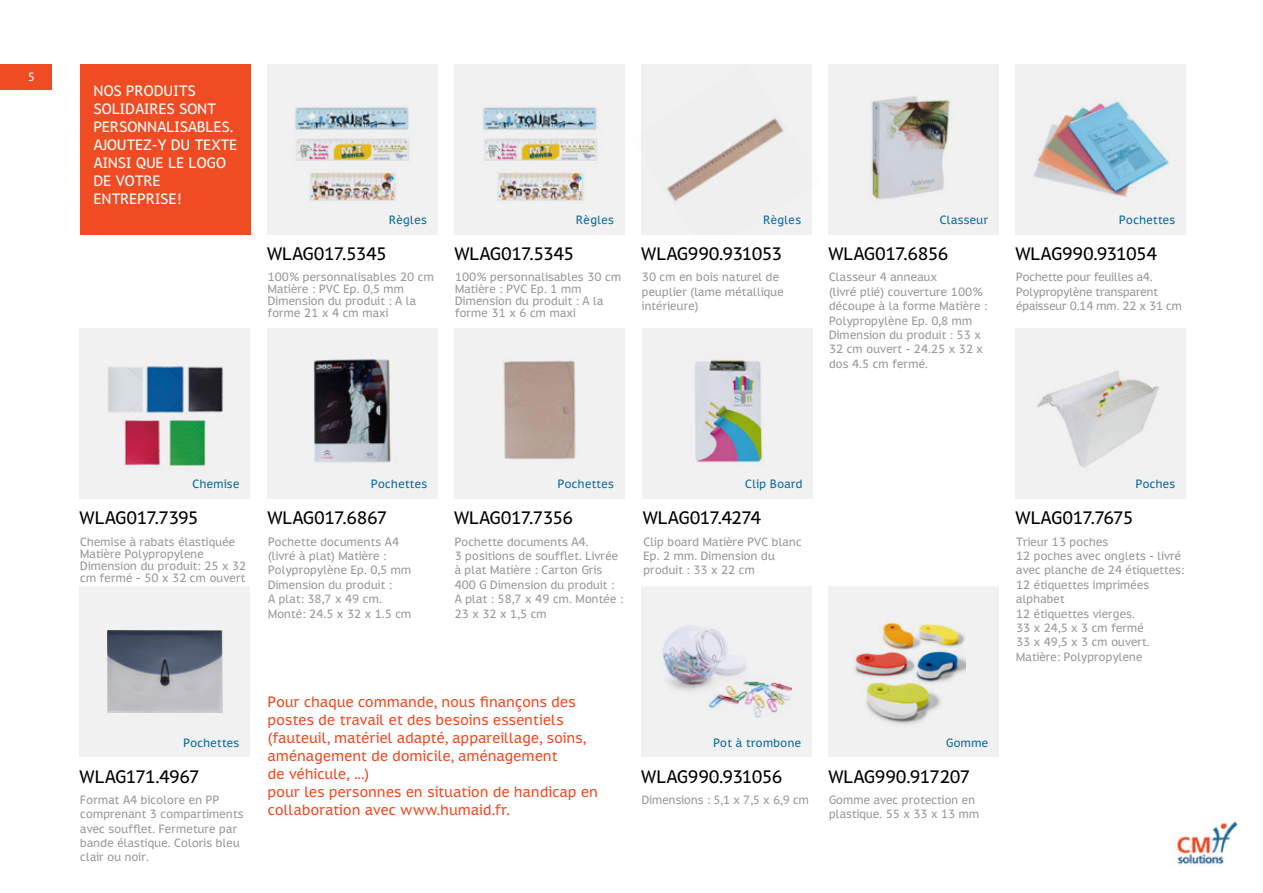
<style>
.page{position:relative;width:1263px;height:893px;background:#fff}
.page>*{position:absolute;margin:0;border:0;box-sizing:border-box;transform-origin:0 0}
.t1{font:18px "Meneghino";letter-spacing:-.015em;color:#000}
.t2{font:18px "Meneghino";letter-spacing:-.04em;color:#000}
.t3{font:15px/18px "Meneghino";letter-spacing:.005em;color:#ef4c24}
.t4{font:15px/18px "Meneghino";color:#fff}
.t5{font:12px/14.4px "Meneghino";color:#999}
.t6{font:12px "Meneghino";letter-spacing:.015em;color:#0e6b9a}
.t7{font:12px/14.4px "Meneghino";letter-spacing:-.02em;color:#999}
.t8{font:12px "Meneghino";color:#fff}
</style>
<div class="page">
<div style="left:643px;top:328px;width:170px;height:170px;background:#f1f1f2"></div>
<div style="left:268px;top:328px;width:170px;height:170px;background:#f1f1f2"></div>
<div style="left:454px;top:328px;width:170px;height:170px;background:#f1f1f2"></div>
<div style="left:80px;top:586px;width:170px;height:171px;background:#f1f1f2"></div>
<div style="left:1015px;top:328px;width:171px;height:170px;background:#f1f1f2"></div>
<div style="left:641px;top:586px;width:170px;height:171px;background:#f1f1f2"></div>
<div style="left:828px;top:586px;width:170px;height:171px;background:#f1f1f2"></div>
<div style="left:828px;top:64px;width:170px;height:170px;background:#f1f1f2"></div>
<div style="left:1015px;top:64px;width:170px;height:170px;background:#f1f1f2"></div>
<div style="left:267px;top:64px;width:170px;height:170px;background:#f1f1f2"></div>
<div style="left:454px;top:64px;width:170px;height:170px;background:#f1f1f2"></div>
<img style="left:1033px;top:101px;width:137px;height:96px">
<img style="left:1037px;top:370px;width:122px;height:98px">
<img style="left:295px;top:107px;width:114px;height:96px">
<img style="left:483px;top:107px;width:114px;height:96px">
<img style="left:871px;top:96px;width:79px;height:104px">
<img style="left:313px;top:359px;width:78px;height:104px">
<img style="left:503px;top:360px;width:73px;height:100px">
<img style="left:695px;top:359px;width:68px;height:104px">
<img style="left:107px;top:631px;width:115px;height:81px">
<img style="left:662px;top:626px;width:129px;height:92px">
<img style="left:853px;top:622px;width:112px;height:103px">
<img style="left:641px;top:64px;width:171px;height:171px">
<div style="left:80px;top:328px;width:170px;height:170px;background:#f1f1f2"></div>
<div style="left:80px;top:64px;width:170px;height:170px;background:#ef4c24"></div>
<div style="left:0;top:64px;width:51px;height:25px;background:#ef4c24"></div>
<img style="left:1172px;top:821px;width:66px;height:44px">
<img style="left:108px;top:366px;width:115px;height:100px">
<p class="t8" style="left:28px;top:67px;width:9px">5</p>
<p class="t4" style="left:94px;top:82px;width:145px">NOS PRODUITS<br>SOLIDAIRES SONT<br>PERSONNALISABLES.<br>AJOUTEZ-Y DU TEXTE<br>AINSI QUE LE LOGO<br>DE VOTRE<br>ENTREPRISE!</p>
<p class="t6" style="left:389px;top:211px;width:39px">Règles</p>
<p class="t6" style="left:576px;top:211px;width:39px">Règles</p>
<p class="t6" style="left:763px;top:211px;width:39px">Règles</p>
<p class="t6" style="left:940px;top:211px;width:50px">Classeur</p>
<p class="t6" style="left:1119px;top:211px;width:58px">Pochettes</p>
<h1 class="t1" style="left:267px;top:240px;width:121px">WLAG017.5345</h1>
<p class="t5" style="left:268px;top:271px;width:168px;line-height:12px">100% personnalisables 20 cm<br>Matière : PVC Ep. 0,5 mm<br>Dimension du produit : A la forme 21 x 4 cm maxi</p>
<h1 class="t1" style="left:454px;top:240px;width:121px">WLAG017.5345</h1>
<p class="t5" style="left:455px;top:271px;width:168px;line-height:12px">100% personnalisables 30 cm<br>Matière : PVC Ep. 1 mm<br>Dimension du produit : A la forme 31 x 6 cm maxi</p>
<h1 class="t1" style="left:641px;top:240px;width:142px">WLAG990.931053</h1>
<p class="t5" style="left:642px;top:270px;width:144px">30 cm en bois naturel de peuplier (lame métallique intérieure)</p>
<h1 class="t1" style="left:828px;top:240px;width:122px">WLAG017.6856</h1>
<h1 class="t1" style="left:1015px;top:240px;width:143px">WLAG990.931054</h1>
<p class="t5" style="left:829px;top:270px;width:160px">Classeur 4 anneaux<br>(livré plié) couverture 100% découpe à la forme Matière :<br>Polypropylène Ep. 0,8 mm<br>Dimension du produit : 53 x<br>32 cm ouvert - 24.25 x 32 x dos 4.5 cm fermé.</p>
<p class="t7" style="left:1016px;top:270px;width:167px">Pochette pour feuilles a4.<br>Polypropylène transparent épaisseur 0.14 mm. 22 x 31 cm</p>
<p class="t6" style="left:193px;top:475px;width:48px">Chemise</p>
<p class="t6" style="left:371px;top:475px;width:58px">Pochettes</p>
<p class="t6" style="left:558px;top:475px;width:58px">Pochettes</p>
<p class="t6" style="left:745px;top:475px;width:59px">Clip Board</p>
<p class="t6" style="left:1136px;top:475px;width:41px">Poches</p>
<h1 class="t1" style="left:80px;top:504px;width:120px">WLAG017.7395</h1>
<h1 class="t1" style="left:267px;top:504px;width:122px">WLAG017.6867</h1>
<h1 class="t1" style="left:454px;top:504px;width:121px">WLAG017.7356</h1>
<h1 class="t1" style="left:643px;top:504px;width:120px">WLAG017.4274</h1>
<h1 class="t1" style="left:1015px;top:504px;width:120px">WLAG017.7675</h1>
<p class="t5" style="left:80px;top:536px;width:168px;line-height:12px">Chemise à rabats élastiquée<br>Matière Polypropylene<br>Dimension du produit: 25 x 32 cm fermé - 50 x 32 cm ouvert</p>
<p class="t5" style="left:268px;top:534px;width:145px">Pochette documents A4 (livré à plat) Matière :<br>Polypropylène Ep. 0,5 mm<br>Dimension du produit :<br>A plat: 38,7 x 49 cm.<br>Monté: 24.5 x 32 x 1.5 cm</p>
<p class="t5" style="left:455px;top:534px;width:170px">Pochette documents A4.<br>3 positions de soufflet. Livrée à plat Matière : Carton Gris<br>400 G Dimension du produit :<br>A plat : 58,7 x 49 cm. Montée :<br>23 x 32 x 1,5 cm</p>
<p class="t5" style="left:643px;top:534px;width:160px">Clip board Matière PVC blanc<br>Ep. 2 mm. Dimension du produit : 33 x 22 cm</p>
<p class="t5" style="left:1016px;top:534px;width:170px">Trieur 13 poches<br>12 poches avec onglets - livré avec planche de 24 étiquettes:<br>12 étiquettes imprimées alphabet<br>12 étiquettes vierges.<br>33 x 24,5 x 3 cm fermé<br>33 x 49,5 x 3 cm ouvert.<br>Matière: Polypropylene</p>
<p class="t6" style="left:183px;top:733px;width:58px">Pochettes</p>
<h1 class="t2" style="left:80px;top:762px;width:122px">WLAG171.4967</h1>
<p class="t5" style="left:80px;top:793px;width:165px">Format A4 bicolore en PP comprenant 3 compartiments avec soufflet. Fermeture par bande élastique. Coloris bleu clair ou noir.</p>
<p class="t3" style="left:268px;top:693px;width:332px">Pour chaque commande, nous finançons des postes de travail et des besoins essentiels (fauteuil, matériel adapté, appareillage, soins, aménagement de domicile, aménagement<br>de véhicule, ...)<br>pour les personnes en situation de handicap en collaboration avec www.humaid.fr.</p>
<p class="t6" style="left:713px;top:733px;width:89px">Pot à trombone</p>
<p class="t6" style="left:946px;top:733px;width:44px">Gomme</p>
<h1 class="t1" style="left:641px;top:762px;width:143px">WLAG990.931056</h1>
<h1 class="t1" style="left:828px;top:762px;width:144px">WLAG990.917207</h1>
<p class="t5" style="left:642px;top:793px;width:169px">Dimensions : 5,1 x 7,5 x 6,9 cm</p>
<p class="t5" style="left:829px;top:793px;width:152px">Gomme avec protection en plastique. 55 x 33 x 13 mm</p>
</div>
